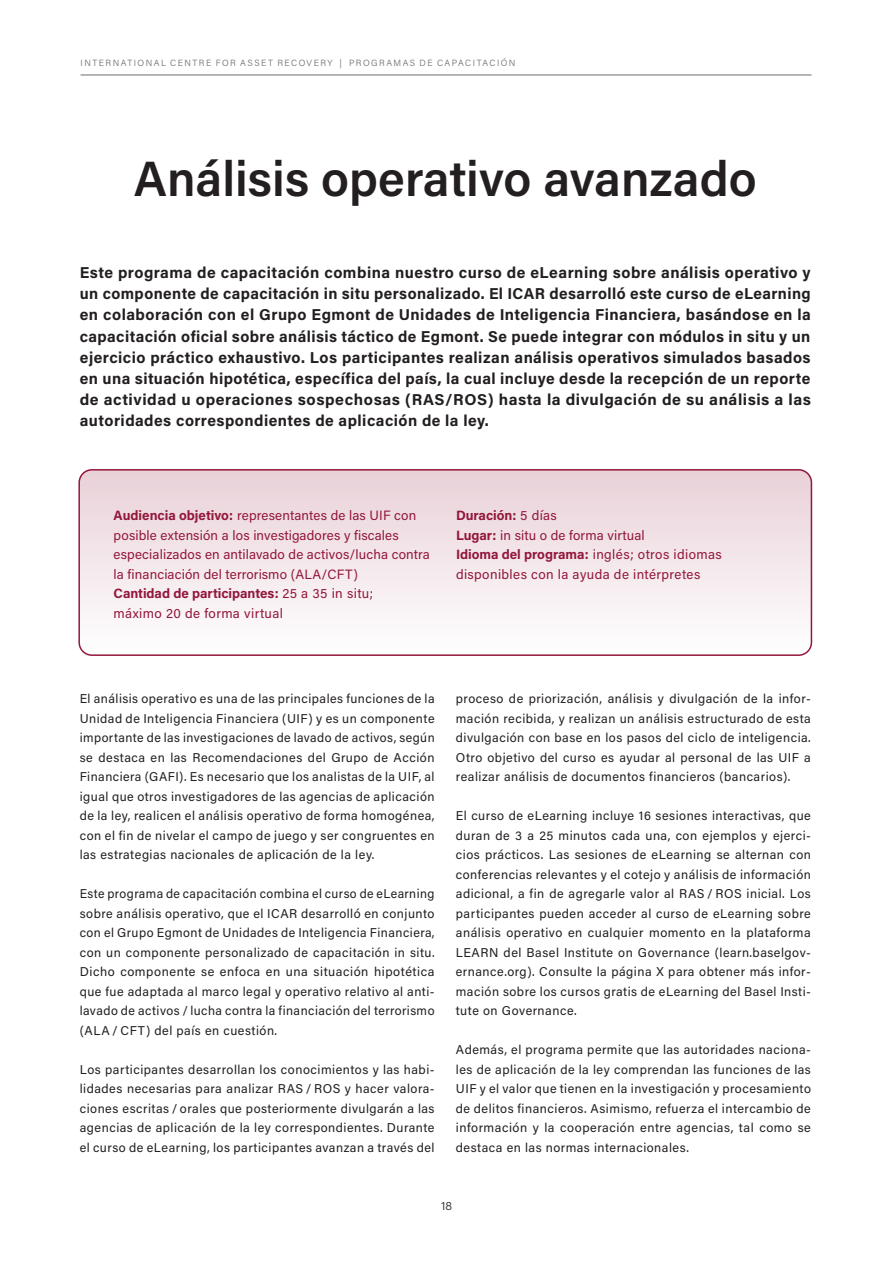
<style>
.page{position:relative;width:893px;height:1263px;background:#fff}
.page>*{position:absolute;margin:0;border:0;box-sizing:border-box;transform-origin:0 0}
.TB___H1{font:600 49.5px "Acumin Pro";color:#231f20}
.TB___Intro_text_bold{font:700 15.75px/21px "Acumin Pro";letter-spacing:.03em;color:#231f20;text-align:justify}
.TB-body{font:13.5px/19.5px "Acumin Pro";letter-spacing:.01em;color:#93173b}
.TB-body-2{font:13.5px/19.5px "Acumin Pro";letter-spacing:.03em;color:#93173b}
.TB-body-3{font:700 13.5px "Acumin Pro";color:#93173b}
.TB___Body_General{font:12.75px/19.5px "Acumin Pro";letter-spacing:.04em;color:#231f20;text-align:justify}
.t1{font:300 12px "Acumin Pro";color:#231f20}
.t2{font:300 9px "Acumin Pro";letter-spacing:.165em;color:#6c6d70}
.s1{font-weight:700}
.s2{font-weight:400}
</style>
<div class="page">
<hr style="left:81px;top:75px;width:730px;height:1px;background:#6c6d70">
<div style="left:79px;top:469px;width:732px;height:183px;background:linear-gradient(to bottom,#e8d0d7,#fefefe);border-radius:13px"></div>
<div style="left:78px;top:469px;width:734px;height:187px;border:2px solid #93173b;border-radius:13px"></div>
<p class="t2" style="left:81px;top:57px;width:436px">INTERNATIONAL CENTRE FOR ASSET RECOVERY | PROGRAMAS DE CAPACITACIÓN</p>
<p class="TB___H1" style="left:134px;top:144px;width:624px">Análisis operativo avanzado</p>
<p class="TB___Intro_text_bold" style="left:80px;top:262px;width:733px">Este programa de capacitación combina nuestro curso de eLearning sobre análisis operativo y un componente de capacitación in situ personalizado. El ICAR desarrolló este curso de eLearning en colaboración con el Grupo Egmont de Unidades de Inteligencia Financiera, basándose en la capacitación oficial sobre análisis táctico de Egmont. Se puede integrar con módulos in situ y un ejercicio práctico exhaustivo. Los participantes realizan análisis operativos simulados basados en una situación hipotética, específica del país, la cual incluye desde la recepción de un reporte de actividad u operaciones sospechosas (RAS/ROS) hasta la divulgación de su análisis a las autoridades correspondientes de aplicación de la ley.</p>
<p class="TB-body" style="left:114px;top:505px;width:318px"><span class="s1">Audiencia objetivo:</span> representantes de las UIF con posible extensión a los investigadores y fiscales especializados en antilavado de activos/lucha contra la financiación del terrorismo (ALA/CFT)</p>
<p class="TB-body-2" style="left:114px;top:583px;width:261px"><span class="s1">Cantidad de participantes:</span> 25 a 35 in situ; máximo 20 de forma virtual</p>
<p class="TB-body-3" style="left:456px;top:506px;width:102px">Duración: <span class="s2">5 días</span></p>
<p class="TB-body" style="left:456px;top:525px;width:190px"><span class="s1">Lugar:</span> in situ o de forma virtual</p>
<p class="TB-body-2" style="left:456px;top:544px;width:267px"><span class="s1">Idioma del programa:</span> inglés; otros idiomas disponibles con la ayuda de intérpretes</p>
<p class="TB___Body_General" style="left:80px;top:688px;width:356px">El análisis operativo es una de las principales funciones de la Unidad de Inteligencia Financiera (UIF) y es un componente importante de las investigaciones de lavado de activos, según se destaca en las Recomendaciones del Grupo de Acción Financiera (GAFI). Es necesario que los analistas de la UIF, al igual que otros investigadores de las agencias de aplicación de la ley, realicen el análisis operativo de forma homogénea, con el fin de nivelar el campo de juego y ser congruentes en las estrategias nacionales de aplicación de la ley.</p>
<p class="TB___Body_General" style="left:80px;top:883px;width:356px">Este programa de capacitación combina el curso de eLearning sobre análisis operativo, que el ICAR desarrolló en conjunto con el Grupo Egmont de Unidades de Inteligencia Financiera, con un componente personalizado de capacitación in situ.<br>Dicho componente se enfoca en una situación hipotética que fue adaptada al marco legal y operativo relativo al anti&shy;lavado de activos / lucha contra la financiación del terrorismo (ALA / CFT) del país en cuestión.</p>
<p class="TB___Body_General" style="left:80px;top:1059px;width:356px">Los participantes desarrollan los conocimientos y las habi&shy;lidades necesarias para analizar RAS / ROS y hacer valora&shy;ciones escritas / orales que posteriormente divulgarán a las agencias de aplicación de la ley correspondientes. Durante el curso de eLearning, los participantes avanzan a través del</p>
<p class="TB___Body_General" style="left:456px;top:688px;width:357px">proceso de priorización, análisis y divulgación de la infor&shy;mación recibida, y realizan un análisis estructurado de esta divulgación con base en los pasos del ciclo de inteligencia.<br>Otro objetivo del curso es ayudar al personal de las UIF a realizar análisis de documentos financieros (bancarios).</p>
<p class="TB___Body_General" style="left:456px;top:805px;width:357px">El curso de eLearning incluye 16 sesiones interactivas, que duran de 3 a 25 minutos cada una, con ejemplos y ejerci&shy;cios prácticos. Las sesiones de eLearning se alternan con conferencias relevantes y el cotejo y análisis de información adicional, a fin de agregarle valor al RAS / ROS inicial. Los participantes pueden acceder al curso de eLearning sobre análisis operativo en cualquier momento en la plataforma LEARN del Basel Institute on Governance (learn.baselgov&shy;ernance.org). Consulte la página X para obtener más infor&shy;mación sobre los cursos gratis de eLearning del Basel Insti&shy;tute on Governance.</p>
<p class="TB___Body_General" style="left:456px;top:1039px;width:357px">Además, el programa permite que las autoridades naciona&shy;les de aplicación de la ley comprendan las funciones de las UIF y el valor que tienen en la investigación y procesamiento de delitos financieros. Asimismo, refuerza el intercambio de información y la cooperación entre agencias, tal como se destaca en las normas internacionales.</p>
<p class="t1" style="left:441px;top:1198px;width:13px">18</p>
</div>
